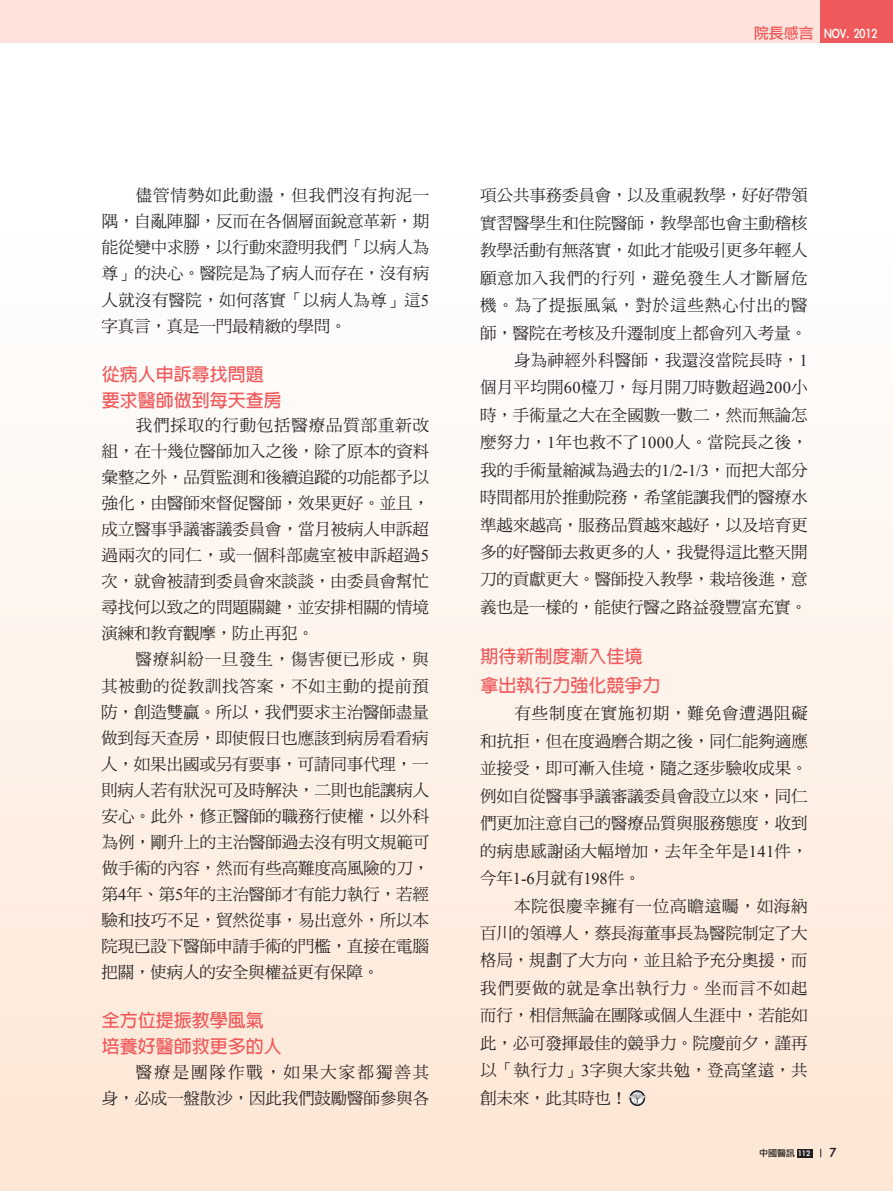
<style>
.page{position:relative;width:893px;height:1191px;background:#fff}
.page>*{position:absolute;margin:0;border:0;box-sizing:border-box;transform-origin:0 0}
.t1{font:700 18px/26.1px "Lin Gothic";color:#f0595b}
.t2{font:16.5px/27.5px "DF Ming Std W5";letter-spacing:-.01em;color:#231f20;text-align:justify}
.t3{font:15px "Li Gothic Med";color:#fff;scale:.85 1}
.t4{font:15px "Li Gothic Med";color:#231f20}
.t5{font:9px "Li Gothic Med";color:#231f20}
.s1{color:#f0595b}
.s2{font-family:"Times New Roman"}
.s3{color:#fff}
</style>
<div class="page">
<div style="left:0;top:0;width:893px;height:1191px;background:linear-gradient(to bottom,#fff,#fde7d5)"></div>
<svg style="left:629px;top:1090px;width:16px;height:16px"></svg>
<svg style="left:627px;top:1091px;width:20px;height:13px"></svg>
<div style="left:797px;top:1148px;width:15px;height:9px;background:#231f20"></div>
<div style="left:0;top:0;width:826px;height:43px;background:#fde3dc"></div>
<div style="left:821px;top:0;width:72px;height:43px;background:#f0595b"></div>
<p class="t3" style="left:754px;top:25px;width:147px"><span class="s1">院長感言</span> NOV. 2012</p>
<p class="t2" style="left:101px;top:182px;width:329px;line-height:26.1px;text-indent:34px">儘管情勢如此動盪，但我們沒有拘泥一隅，自亂陣腳，反而在各個層面銳意革新，期能從變中求勝，以行動來證明我們「以病人為尊」的決心。醫院是為了病人而存在，沒有病人就沒有醫院，如何落實「以病人為尊」這<span class="s2">5</span>字真言，真是一門最精緻的學問。</p>
<p class="t1" style="left:102px;top:361px;width:182px">從病人申訴尋找問題要求醫師做到每天查房</p>
<p class="t2" style="left:101px;top:412px;width:329px;line-height:26.1px;text-indent:34px">我們採取的行動包括醫療品質部重新改組，在十幾位醫師加入之後，除了原本的資料彙整之外，品質監測和後續追蹤的功能都予以強化，由醫師來督促醫師，效果更好。並且，成立醫事爭議審議委員會，當月被病人申訴超過兩次的同仁，或一個科部處室被申訴超過<span class="s2">5</span>次，就會被請到委員會來談談，由委員會幫忙尋找何以致之的問題關鍵，並安排相關的情境演練和教育觀摩，防止再犯。</p>
<p class="t2" style="left:101px;top:646px;width:330px;line-height:26.1px;text-indent:34px">醫療糾紛一旦發生，傷害便已形成，與其被動的從教訓找答案，不如主動的提前預防，創造雙贏。所以，我們要求主治醫師盡量做到每天查房，即使假日也應該到病房看看病人，如果出國或另有要事，可請同事代理，一則病人若有狀況可及時解決，二則也能讓病人安心。此外，修正醫師的職務行使權，以外科為例，剛升上的主治醫師過去沒有明文規範可做手術的內容，然而有些高難度高風險的刀，第<span class="s2">4</span>年、第<span class="s2">5</span>年的主治醫師才有能力執行，若經驗和技巧不足，貿然從事，易出意外，所以本院現已設下醫師申請手術的門檻，直接在電腦把關，使病人的安全與權益更有保障。</p>
<p class="t1" style="left:102px;top:1007px;width:182px">全方位提振教學風氣培養好醫師救更多的人</p>
<p class="t2" style="left:102px;top:1058px;width:329px;line-height:26.1px;text-align:right">醫療是團隊作戰，如果大家都獨善其<br>身，必成一盤散沙，因此我們鼓勵醫師參與各</p>
<p class="t2" style="left:480px;top:181px;width:329px;text-align:right">項公共事務委員會，以及重視教學，好好帶領實習醫學生和住院醫師，教學部也會主動稽核教學活動有無落實，如此才能吸引更多年輕人願意加入我們的行列，避免發生人才斷層危機。為了提振風氣，對於這些熱心付出的醫師，醫院在考核及升遷制度上都會列入考量。身為神經外科醫師，我還沒當院長時，<span class="s2">1<br></span>個月平均開<span class="s2">60</span>檯刀，每月開刀時數超過<span class="s2">200</span>小時，手術量之大在全國數一數二，然而無論怎麼努力，<span class="s2">1</span>年也救不了<span class="s2">1000</span>人。當院長之後，我的手術量縮減為過去的<span class="s2">1/2-1/3</span>，而把大部分時間都用於推動院務，希望能讓我們的醫療水準越來越高，服務品質越來越好，以及培育更多的好醫師去救更多的人，我覺得這比整天開刀的貢獻更大。醫師投入教學，栽培後進，意義也是一樣的，能使行醫之路益發豐富充實。</p>
<p class="t1" style="left:480px;top:642px;width:181px;line-height:28.2px">期待新制度漸入佳境拿出執行力強化競爭力</p>
<p class="t2" style="left:480px;top:699px;width:329px;text-indent:34px">有些制度在實施初期，難免會遭遇阻礙和抗拒，但在度過磨合期之後，同仁能夠適應並接受，即可漸入佳境，隨之逐步驗收成果。例如自從醫事爭議審議委員會設立以來，同仁們更加注意自己的醫療品質與服務態度，收到的病患感謝函大幅增加，去年全年是<span class="s2">141</span>件，今年<span class="s2">1-6</span>月就有<span class="s2">198</span>件。</p>
<p class="t2" style="left:480px;top:891px;width:329px;text-indent:34px">本院很慶幸擁有一位高瞻遠矚，如海納百川的領導人，蔡長海董事長為醫院制定了大格局，規劃了大方向，並且給予充分奧援，而我們要做的就是拿出執行力。坐而言不如起而行，相信無論在團隊或個人生涯中，若能如此，必可發揮最佳的競爭力。院慶前夕，謹再以「執行力」<span class="s2">3</span>字與大家共勉，登高望遠，共創未來，此其時也！</p>
<p class="t5" style="left:759px;top:1148px;width:53px">中國醫訊 <span class="s3">112</span></p>
<p class="t4" style="left:829px;top:1144px;width:8px">7</p>
</div>
